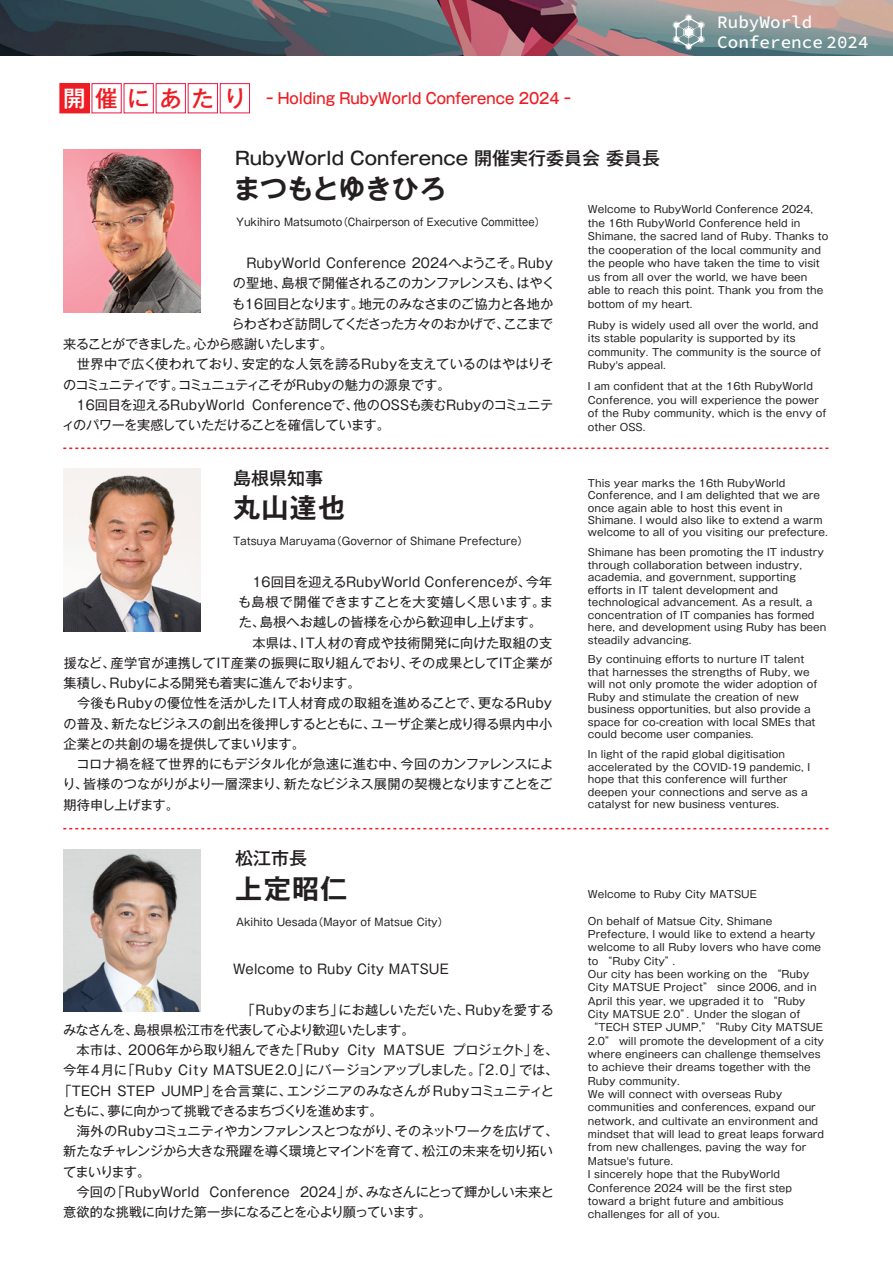
<style>
.page{position:relative;width:893px;height:1263px;background:#fff}
.page>*{position:absolute;margin:0;border:0;box-sizing:border-box;transform-origin:0 0}
.t1{font:700 27px "Gothic MB101 Pro De";letter-spacing:.02em;color:#231f20}
.t2{font:700 27px "Gothic MB101 Pro De";letter-spacing:-.015em;color:#231f20}
.t3{font:500 22.5px "Gothic MB101 Pro";letter-spacing:.43em;color:#ee1d23}
.t4{font:500 18px "Gothic MB101 Pro";color:#231f20}
.t5{font:200 17.55px/20.2px "Source Code Roman";color:#fff}
.t6{font:500 15px "Gothic MB101 Pr 6";color:#ee1d23;scale:.9 1}
.t7{font:13.2px/20.2px "Gothic MB101 Pro";letter-spacing:-.005em;color:#231f20}
.t8{font:13.2px "Gothic MB101 Pro";letter-spacing:-.035em;color:#231f20}
.t9{font:13.2px "Gothic MB101 Pro";letter-spacing:-.025em;color:#231f20}
.t10{font:13.2px "Gothic MB101 Pro";letter-spacing:-.03em;color:#231f20}
.t11{font:13.2px "Gothic MB101 Pro";letter-spacing:-.06em;color:#231f20}
.t12{font:13.2px "Gothic MB101 Pro";letter-spacing:.03em;color:#231f20}
.t13{font:13.2px "Gothic MB101 Pro";letter-spacing:.015em;color:#231f20}
.t14{font:13.2px "Gothic MB101 Pro";letter-spacing:.02em;color:#231f20}
.t15{font:13.2px "Gothic MB101 Pro";letter-spacing:-.04em;color:#231f20}
.t16{font:13.2px "Gothic MB101 Pro";letter-spacing:-.065em;color:#231f20}
.t17{font:13.2px "Gothic MB101 Pro";letter-spacing:-.045em;color:#231f20}
.t18{font:10.5px "Gothic MB101 Pro";color:#231f20}
.t19{font:10.05px/13.4px "Gothic MB101 Pro";color:#231f20;scale:1.04 1}
.s1{color:#fff}
</style>
<div class="page">
<img style="left:63px;top:149px;width:137px;height:163px">
<svg style="left:63px;top:447px;width:766px;height:2px"></svg>
<svg style="left:63px;top:828px;width:766px;height:1px"></svg>
<div style="left:60px;top:84px;width:29px;height:29px;background:#ee1d23"></div>
<div style="left:59px;top:83px;width:31px;height:30px;border:1px solid #ee1d23"></div>
<div style="left:91px;top:83px;width:31px;height:30px;border:1px solid #ed1845"></div>
<div style="left:124px;top:83px;width:30px;height:30px;border:1px solid #ed1845"></div>
<div style="left:156px;top:83px;width:30px;height:30px;border:1px solid #ed1845"></div>
<div style="left:188px;top:83px;width:30px;height:30px;border:1px solid #ed1845"></div>
<div style="left:220px;top:83px;width:30px;height:30px;border:1px solid #ed1845"></div>
<img style="left:63px;top:849px;width:137px;height:163px">
<img style="left:63px;top:469px;width:137px;height:162px">
<img style="left:0;top:0;width:893px;height:55px">
<svg style="left:673px;top:14px;width:32px;height:36px"></svg>
<h2 class="t3" style="left:63px;top:80px;width:185px"><span class="s1">開</span>催にあたり</h2>
<h3 class="t6" style="left:267px;top:86px;width:340px">ｰ Holding RubyWorld Conference 2024 ｰ</h3>
<h3 class="t4" style="left:235px;top:143px;width:426px">RubyWorld Conference 開催実行委員会 委員長</h3>
<h1 class="t2" style="left:234px;top:166px;width:214px">まつもとゆきひろ</h1>
<h3 class="t5" style="left:717px;top:13px;width:153px">RubyWorld<br>Conference 2024</h3>
<p class="t18" style="left:236px;top:213px;width:310px">Yukihiro Matsumoto（Chairperson of Executive Committee）</p>
<h3 class="t7" style="left:233px;top:251px;width:322px">　RubyWorld Conference 2024へようこそ。Ruby</h3>
<h3 class="t9" style="left:233px;top:272px;width:324px">の聖地、島根で開催されるこのカンファレンスも、はやく</h3>
<h3 class="t15" style="left:232px;top:293px;width:322px">も16回目となります。地元のみなさまのご協力と各地か</h3>
<h3 class="t11" style="left:232px;top:313px;width:323px">らわざわざ訪問してくださった方々のおかげで、ここまで</h3>
<h3 class="t11" style="left:63px;top:333px;width:271px">来ることができました。心から感謝いたします。</h3>
<h3 class="t7" style="left:63px;top:352px;width:491px">　世界中で広く使われており、安定的な人気を誇るRubyを支えているのはやはりそ</h3>
<h3 class="t9" style="left:63px;top:374px;width:389px">のコミュニティです。コミュニュティこそがRubyの魅力の源泉です。</h3>
<h3 class="t7" style="left:63px;top:393px;width:492px">　16回目を迎えるRubyWorld Conferenceで、他のOSSも羨むRubyのコミュニテ</h3>
<h3 class="t8" style="left:62px;top:414px;width:330px">ィのパワーを実感していただけることを確信しています。</h3>
<h3 class="t4" style="left:233px;top:463px;width:91px">島根県知事</h3>
<h1 class="t1" style="left:233px;top:485px;width:114px">丸山達也</h1>
<p class="t18" style="left:233px;top:533px;width:296px">Tatsuya Maruyama（Governor of Shimane Prefecture）</p>
<h3 class="t7" style="left:239px;top:570px;width:315px">　16回目を迎えるRubyWorld Conferenceが、今年</h3>
<h3 class="t7" style="left:238px;top:590px;width:316px">も島根で開催できますことを大変嬉しく思います。ま</h3>
<h3 class="t9" style="left:239px;top:611px;width:305px">た、島根へお越しの皆様を心から歓迎申し上げます。</h3>
<h3 class="t7" style="left:239px;top:631px;width:315px">　本県は、IT人材の育成や技術開発に向けた取組の支</h3>
<h3 class="t14" style="left:64px;top:652px;width:490px">援など、産学官が連携してIT産業の振興に取り組んでおり、その成果としてIT企業が</h3>
<h3 class="t7" style="left:64px;top:671px;width:299px">集積し、Rubyによる開発も着実に進んでおります。</h3>
<h3 class="t13" style="left:64px;top:692px;width:490px">　今後もRubyの優位性を活かしたIT人材育成の取組を進めることで、更なるRuby</h3>
<h3 class="t10" style="left:64px;top:713px;width:490px">の普及、新たなビジネスの創出を後押しするとともに、ユーザ企業と成り得る県内中小</h3>
<h3 class="t17" style="left:64px;top:733px;width:243px">企業との共創の場を提供してまいります。</h3>
<h3 class="t7" style="left:64px;top:752px;width:491px">　コロナ禍を経て世界的にもデジタル化が急速に進む中、今回のカンファレンスによ</h3>
<h3 class="t10" style="left:62px;top:773px;width:492px">り、皆様のつながりがより一層深まり、新たなビジネス展開の契機となりますことをご</h3>
<h3 class="t8" style="left:64px;top:794px;width:117px">期待申し上げます。</h3>
<h3 class="t4" style="left:235px;top:843px;width:73px">松江市長</h3>
<h1 class="t1" style="left:235px;top:866px;width:114px">上定昭仁</h1>
<p class="t18" style="left:236px;top:913px;width:214px">Akihito Uesada（Mayor of Matsue City）</p>
<h3 class="t7" style="left:233px;top:957px;width:217px">Welcome to Ruby City MATSUE</h3>
<h3 class="t7" style="left:63px;top:998px;width:492px;text-indent:170px">　「Rubyのまち」にお越しいただいた、Rubyを愛するみなさんを、島根県松江市を代表して心より歓迎いたします。</h3>
<h3 class="t12" style="left:77px;top:1039px;width:483px">本市は、2006年から取り組んできた「Ruby City MATSUE プロジェクト」を、</h3>
<h3 class="t7" style="left:63px;top:1058px;width:496px">今年4月に「Ruby City MATSUE2.0」にバージョンアップしました。「2.0」では、</h3>
<h3 class="t7" style="left:59px;top:1079px;width:497px">「TECH STEP JUMP」を合言葉に、エンジニアのみなさんがRubyコミュニティと</h3>
<h3 class="t16" style="left:62px;top:1100px;width:322px">ともに、夢に向かって挑戦できるまちづくりを進めます。</h3>
<h3 class="t8" style="left:63px;top:1120px;width:497px">　海外のRubyコミュニティやカンファレンスとつながり、そのネットワークを広げて、</h3>
<h3 class="t8" style="left:63px;top:1140px;width:491px">新たなチャレンジから大きな飛躍を導く環境とマインドを育て、松江の未来を切り拓い</h3>
<h3 class="t7" style="left:63px;top:1160px;width:89px">てまいります。</h3>
<h3 class="t7" style="left:63px;top:1180px;width:492px">　今回の「RubyWorld Conference 2024」が、みなさんにとって輝かしい未来と</h3>
<h3 class="t9" style="left:63px;top:1201px;width:370px">意欲的な挑戦に向けた第一歩になることを心より願っています。</h3>
<p class="t19" style="left:588px;top:201px;width:233px">Welcome to RubyWorld Conference 2024, the 16th RubyWorld Conference held in Shimane, the sacred land of Ruby. Thanks to the cooperation of the local community and the people who have taken the time to visit us from all over the world, we have been able to reach this point. Thank you from the bottom of my heart.</p>
<p class="t19" style="left:588px;top:317px;width:226px">Ruby is widely used all over the world, and its stable popularity is supported by its community. The community is the source of Ruby's appeal.</p>
<p class="t19" style="left:588px;top:378px;width:231px">I am confident that at the 16th RubyWorld Conference, you will experience the power of the Ruby community, which is the envy of other OSS.</p>
<p class="t19" style="left:588px;top:475px;width:232px;line-height:12.5px">This year marks the 16th RubyWorld Conference, and I am delighted that we are once again able to host this event in Shimane. I would also like to extend a warm welcome to all of you visiting our prefecture.</p>
<p class="t19" style="left:588px;top:545px;width:231px;line-height:12.5px">Shimane has been promoting the IT industry through collaboration between industry, academia, and government, supporting efforts in IT talent development and technological advancement. As a result, a concentration of IT companies has formed here, and development using Ruby has been steadily advancing.</p>
<p class="t19" style="left:588px;top:652px;width:222px;line-height:12.5px">By continuing efforts to nurture IT talent that harnesses the strengths of Ruby, we will not only promote the wider adoption of Ruby and stimulate the creation of new business opportunities, but also provide a space for co-creation with local SMEs that could become user companies.</p>
<p class="t19" style="left:588px;top:747px;width:215px;line-height:12.5px">In light of the rapid global digitisation accelerated by the COVID-19 pandemic, I hope that this conference will further deepen your connections and serve as a catalyst for new business ventures.</p>
<p class="t19" style="left:588px;top:886px;width:164px">Welcome to Ruby City MATSUE</p>
<p class="t19" style="left:588px;top:913px;width:229px">On behalf of Matsue City, Shimane Prefecture, I would like to extend a hearty welcome to all Ruby lovers who have come to “Ruby City”.<br>Our city has been working on the “Ruby City MATSUE Project” since 2006, and in April this year, we upgraded it to “Ruby City MATSUE 2.0”. Under the slogan of “TECH STEP JUMP,”“Ruby City MATSUE 2.0” will promote the development of a city where engineers can challenge themselves to achieve their dreams together with the Ruby community.<br>We will connect with overseas Ruby communities and conferences, expand our network, and cultivate an environment and mindset that will lead to great leaps forward from new challenges, paving the way for Matsue's future.<br>I sincerely hope that the RubyWorld Conference 2024 will be the first step toward a bright future and ambitious challenges for all of you.</p>
</div>
